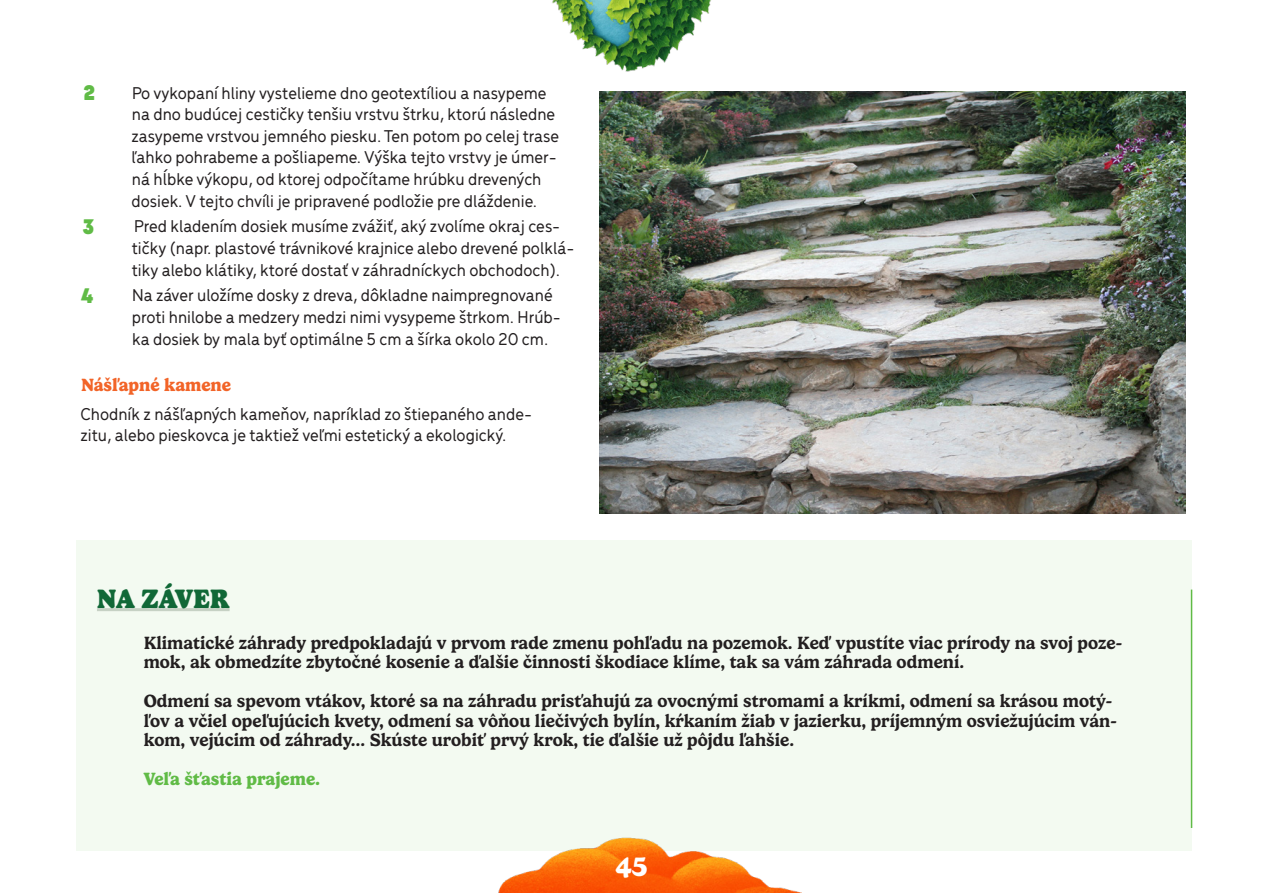
<style>
.page{position:relative;width:1263px;height:893px;background:#fff}
.page>*{position:absolute;margin:0;border:0;box-sizing:border-box;transform-origin:0 0}
.t1{font:900 27px "Gelica";letter-spacing:-.005em;color:#116837}
.t2{font:700 27px "Gelica";color:#fff}
.t3{font:900 21px "Zedou";color:#60bb46}
.t4{font:500 18px/21.6px "Menca";color:#231f20}
.t5{font:600 18px/19.5px "Gelica";color:#231f20}
.t6{font:700 18px "Gelica";letter-spacing:-.005em;color:#60bb46}
.t7{font:700 18px "Gelica";color:#f26428}
</style>
<div class="page">
<div style="left:76px;top:540px;width:1115px;height:310px;background:#f3faf1"></div>
<hr style="left:97px;top:608px;width:133px;height:3px;background:#c6d1c4">
<hr style="left:1191px;top:590px;width:1px;height:238px;background:#60bb46">
<img style="left:440px;top:837px;width:361px;height:56px">
<img style="left:552px;top:0;width:159px;height:72px">
<img style="left:600px;top:91px;width:585px;height:422px">
<p class="t3" style="left:83px;top:79px;width:13px">2</p>
<p class="t4" style="left:131px;top:81px;width:429px">Po vykopaní hliny vystelieme dno geotextíliou a nasypeme na dno budúcej cestičky tenšiu vrstvu štrku, ktorú následne zasypeme vrstvou jemného piesku. Ten potom po celej trase ľahko pohrabeme a pošliapeme. Výška tejto vrstvy je úmer&shy;ná hĺbke výkopu, od ktorej odpočítame hrúbku drevených dosiek. V tejto chvíli je pripravené podložie pre dláždenie.</p>
<p class="t3" style="left:82px;top:213px;width:13px">3</p>
<p class="t4" style="left:132px;top:215px;width:444px">Pred kladením dosiek musíme zvážiť, aký zvolíme okraj ces&shy;tičky (napr. plastové trávnikové krajnice alebo drevené polklá&shy;tiky alebo klátiky, ktoré dostať v záhradníckych obchodoch).</p>
<p class="t3" style="left:80px;top:282px;width:15px">4</p>
<p class="t4" style="left:132px;top:284px;width:430px">Na záver uložíme dosky z dreva, dôkladne naimpregnované proti hnilobe a medzery medzi nimi vysypeme štrkom. Hrúb&shy;ka dosiek by mala byť optimálne 5 cm a šírka okolo 20 cm.</p>
<p class="t7" style="left:81px;top:374px;width:151px">Nášľapné kamene</p>
<p class="t4" style="left:80px;top:403px;width:453px;line-height:20.7px">Chodník z nášľapných kameňov, napríklad zo štiepaného ande&shy;zitu, alebo pieskovca je taktiež veľmi estetický a ekologický.</p>
<h1 class="t1" style="left:97px;top:583px;width:134px">NA ZÁVER</h1>
<p class="t5" style="left:144px;top:633px;width:980px">Klimatické záhrady predpokladajú v prvom rade zmenu pohľadu na pozemok. Keď vpustíte viac prírody na svoj poze&shy;mok, ak obmedzíte zbytočné kosenie a ďalšie činnosti škodiace klíme, tak sa vám záhrada odmení.</p>
<p class="t5" style="left:144px;top:692px;width:975px">Odmení sa spevom vtákov, ktoré sa na záhradu prisťahujú za ovocnými stromami a kríkmi, odmení sa krásou motý&shy;ľov a včiel opeľujúcich kvety, odmení sa vôňou liečivých bylín, kŕkaním žiab v jazierku, príjemným osviežujúcim ván&shy;kom, vejúcim od záhrady… Skúste urobiť prvý krok, tie ďalšie už pôjdu ľahšie.</p>
<p class="t6" style="left:144px;top:769px;width:178px">Veľa šťastia prajeme.</p>
<h1 class="t2" style="left:615px;top:851px;width:33px">45</h1>
</div>
